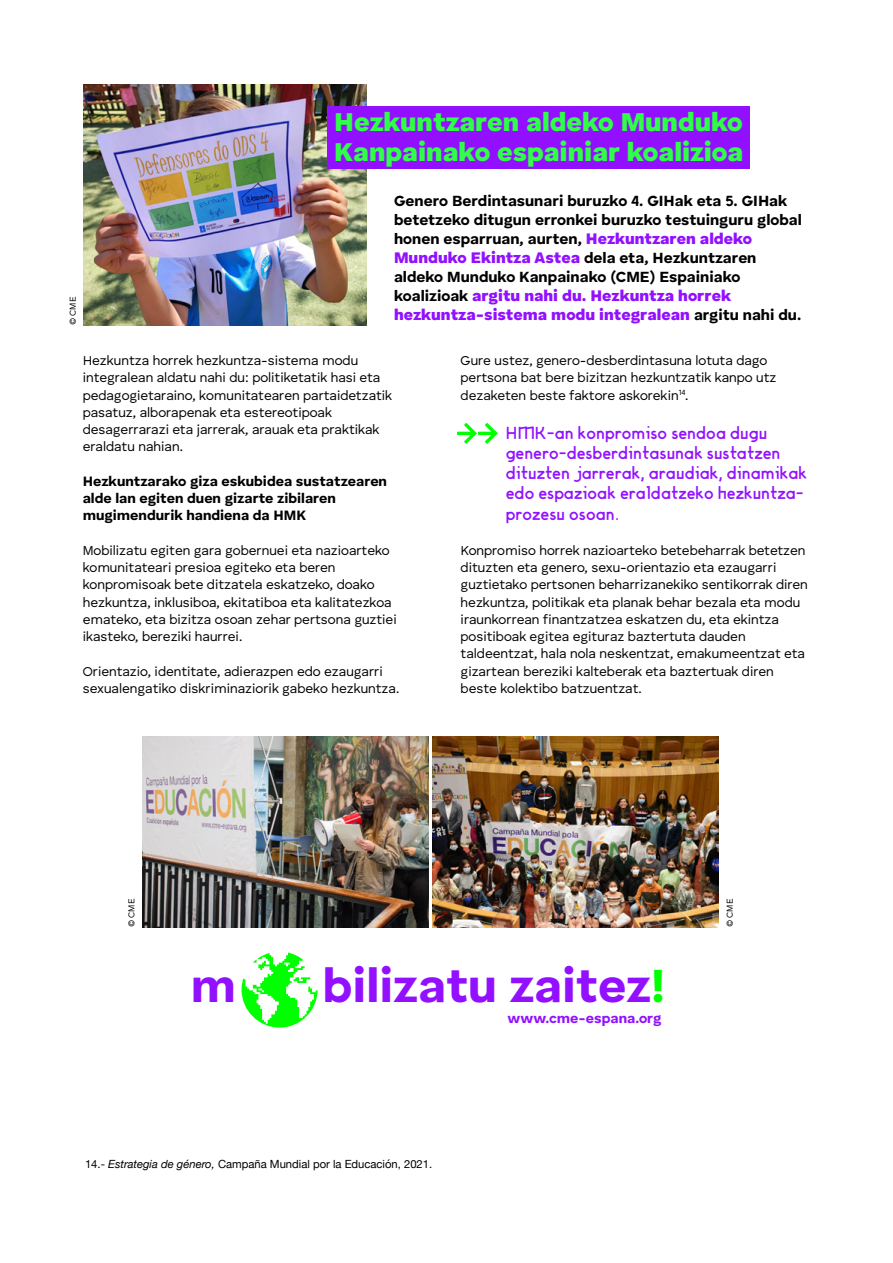
<style>
.page{position:relative;width:893px;height:1263px;background:#fff}
.page>*{position:absolute;margin:0;border:0;box-sizing:border-box;transform-origin:0 0}
.t1{font:700 48.6px "Human Sans";color:#9210ff}
.t2{font:900 27px/30px "Human Sans";color:#30ff47}
.t3{font:16.05px/20.2px "rumeur";color:#9210ff}
.t4{font:900 16.05px/19px "Human Sans";color:#9210ff}
.t5{font:700 15.45px/19px "Human Sans";color:#000}
.t6{font:700 14.25px/17.2px "Human Sans";color:#000}
.t7{font:700 14.25px "Human Sans";color:#9210ff}
.t8{font:13.5px/17.2px "Human Sans";color:#000}
.t9{font:11.25px "Helvetica Neue";color:#000}
.t10{font:9px "Human Sans";color:#000}
.s1{font-weight:900;font-size:16.05px;color:#9210ff}
.s2{font-weight:700;font-size:15.45px;color:#000}
.s3{color:#0f0}
.s4{font-style:italic}
</style>
<div class="page">
<img style="left:84px;top:85px;width:283px;height:240px">
<div style="left:327px;top:106px;width:423px;height:32px;background:#9210ff"></div>
<div style="left:327px;top:136px;width:423px;height:32px;background:#9210ff"></div>
<svg style="left:457px;top:423px;width:41px;height:21px"></svg>
<hr style="left:892px;top:0;width:1px;height:1263px;background:#9210ff">
<img style="left:432px;top:737px;width:287px;height:191px">
<img style="left:142px;top:737px;width:287px;height:191px">
<svg style="left:242px;top:952px;width:76px;height:75px"></svg>
<p class="t10" style="left:68px;top:325px;width:30px;rotate:-90deg">© CME</p>
<h2 class="t2" style="left:334px;top:108px;width:410px">Hezkuntzaren aldeko Munduko<br>Kanpainako espainiar koalizioa</h2>
<p class="t5" style="left:394px;top:192px;width:409px">Genero Berdintasunari buruzko 4. GIHak eta 5. GIHak betetzeko ditugun erronkei buruzko testuinguru global honen esparruan, aurten, <span class="s1">Hezkuntzaren aldeko Munduko Ekintza Astea</span> dela eta, Hezkuntzaren aldeko Munduko Kanpainako (CME) Espainiako</p>
<p class="t4" style="left:394px;top:287px;width:409px"><span class="s2">koalizioak</span> argitu nahi du. Hezkuntza horrek hezkuntza-sistema modu integralean <span class="s2">argitu nahi du.</span></p>
<p class="t8" style="left:83px;top:352px;width:311px">Hezkuntza horrek hezkuntza-sistema modu integralean aldatu nahi du: politiketatik hasi eta pedagogietaraino, komunitatearen partaidetzatik pasatuz, alborapenak eta estereotipoak desagerrarazi eta jarrerak, arauak eta praktikak eraldatu nahian.</p>
<p class="t6" style="left:83px;top:473px;width:306px">Hezkuntzarako giza eskubidea sustatzearen alde lan egiten duen gizarte zibilaren mugimendurik handiena da HMK</p>
<p class="t8" style="left:83px;top:542px;width:315px">Mobilizatu egiten gara gobernuei eta nazioarteko komunitateari presioa egiteko eta beren konpromisoak bete ditzatela eskatzeko, doako hezkuntza, inklusiboa, ekitatiboa eta kalitatezkoa emateko, eta bizitza osoan zehar pertsona guztiei ikasteko, bereziki haurrei.</p>
<p class="t8" style="left:83px;top:663px;width:318px">Orientazio, identitate, adierazpen edo ezaugarri sexualengatiko diskriminaziorik gabeko hezkuntza.</p>
<p class="t8" style="left:461px;top:352px;width:317px">Gure ustez, genero-desberdintasuna lotuta dago pertsona bat bere bizitzan hezkuntzatik kanpo utz dezaketen beste faktore askorekin<sup>14</sup>.</p>
<p class="t3" style="left:506px;top:422px;width:303px">HMK-an konpromiso sendoa dugu genero-desberdintasunak sustatzen dituzten jarrerak, araudiak, dinamikak edo espazioak eraldatzeko hezkuntza&shy;prozesu osoan.</p>
<p class="t8" style="left:461px;top:542px;width:349px">Konpromiso horrek nazioarteko betebeharrak betetzen dituzten eta genero, sexu-orientazio eta ezaugarri guztietako pertsonen beharrizanekiko sentikorrak diren hezkuntza, politikak eta planak behar bezala eta modu iraunkorrean finantzatzea eskatzen du, eta ekintza positiboak egitea egituraz baztertuta dauden taldeentzat, hala nola neskentzat, emakumeentzat eta gizartean bereziki kalteberak eta baztertuak diren beste kolektibo batzuentzat.</p>
<p class="t10" style="left:126px;top:927px;width:30px;rotate:-90deg">© CME</p>
<p class="t10" style="left:724px;top:927px;width:30px;rotate:-90deg">© CME</p>
<h1 class="t1" style="left:190px;top:957px;width:47px">m</h1>
<h1 class="t1" style="left:323px;top:957px;width:344px">bilizatu zaitez<span class="s3">!</span></h1>
<p class="t7" style="left:508px;top:1010px;width:155px">www.cme-espana.org</p>
<p class="t9" style="left:85px;top:1155px;width:349px">14.- <span class="s4">Estrategia de género,</span> Campaña Mundial por la Educación, 2021.</p>
</div>
